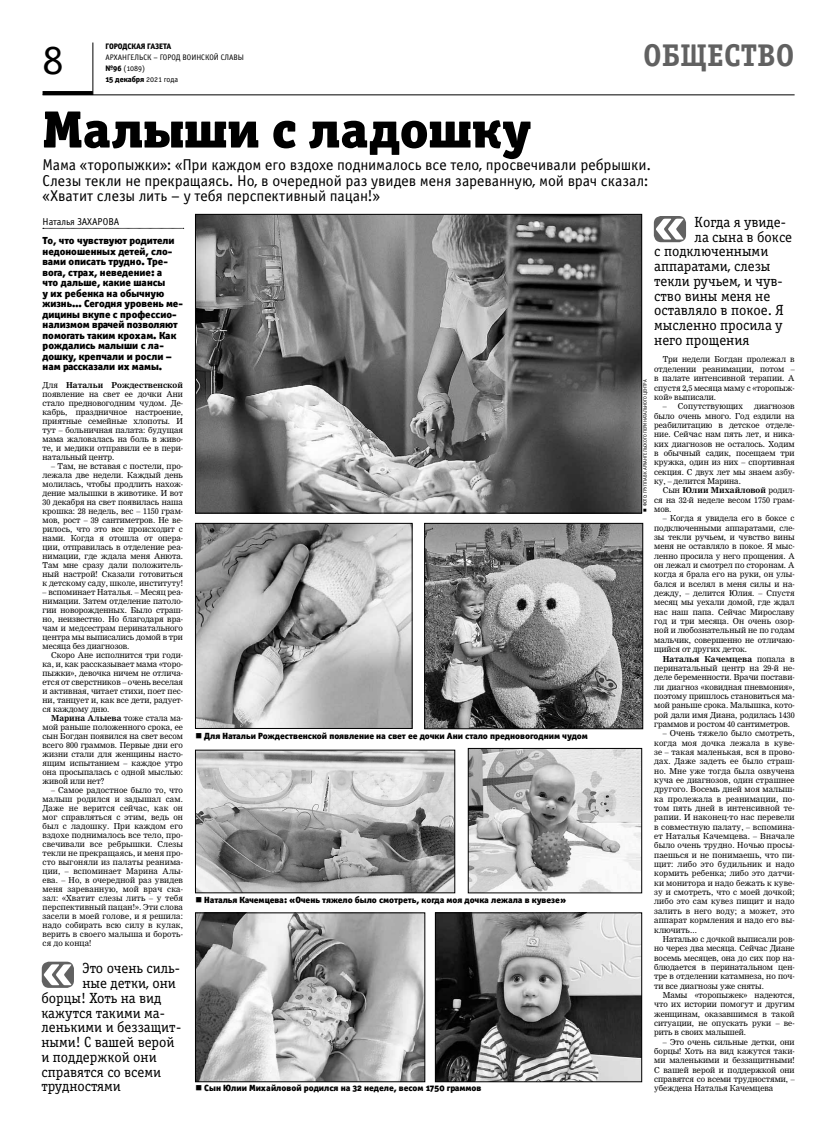
<style>
.page{position:relative;width:823px;height:1134px;background:#fff}
.page>*{position:absolute;margin:0;border:0;box-sizing:border-box;transform-origin:0 0}
.t1{font:52.5px "Officina Serif Black OSC";color:#000}
.t2{font:42px "Officina Serif Book OSC";color:#000}
.t3{font:31.5px "Officina Serif Bold OSC";color:#616161}
.t4{font:15.8px/15.8px "Officina Sans Book OSC";letter-spacing:-.005em;color:#000}
.t5{font:14.8px "Officina Serif Book OSC";color:#000}
.t6{font:10.3px/10.5px "Officina Sans Black C";color:#000}
.t7{font:10px "Officina Sans Book OSC";color:#000}
.t8{font:9px "Officina Sans Black OSC";color:#000}
.t9{font:8px/9.3px "Nimrod Cyr";color:#000;text-align:justify}
.t10{font:8px/11px "Officina Sans Book OSC";color:#000}
.t11{font:8px "Officina Sans Extra Bold OSC";color:#000}
.t12{font:5px "Officina Sans Book OSC";color:#000}
.s1{font-family:"Officina Sans Extra Bold OSC"}
.s2{font-family:"Officina Sans Book OSC"}
.s3{font-weight:700}
</style>
<div class="page">
<hr style="left:93px;top:43px;width:1px;height:52px;background:#000">
<hr style="left:43px;top:91px;width:50px;height:4px;background:#000">
<hr style="left:43px;top:95px;width:751px;height:1px;background:#000">
<svg style="left:43px;top:228px;width:141px;height:1px"></svg>
<img style="left:197px;top:216px;width:442px;height:295px">
<div style="left:195px;top:214px;width:446px;height:299px;border:1px solid #000"></div>
<img style="left:197px;top:752px;width:255px;height:139px">
<img style="left:470px;top:750px;width:169px;height:141px">
<div style="left:468px;top:748px;width:173px;height:145px;border:1px solid #000"></div>
<img style="left:426px;top:525px;width:214px;height:202px">
<div style="left:424px;top:523px;width:218px;height:206px;border:1px solid #000"></div>
<img style="left:197px;top:525px;width:213px;height:202px">
<div style="left:195px;top:523px;width:217px;height:206px;border:1px solid #000"></div>
<img style="left:197px;top:915px;width:225px;height:165px">
<div style="left:195px;top:913px;width:229px;height:169px;border:1px solid #000"></div>
<img style="left:437px;top:915px;width:202px;height:165px">
<div style="left:435px;top:913px;width:206px;height:169px;border:1px solid #000"></div>
<svg style="left:653px;top:216px;width:32px;height:26px"></svg>
<svg style="left:655px;top:219px;width:28px;height:20px"></svg>
<svg style="left:42px;top:962px;width:32px;height:26px"></svg>
<svg style="left:43px;top:964px;width:29px;height:21px"></svg>
<h2 class="t2" style="left:43px;top:37px;width:22px">8</h2>
<p class="t11" style="left:105px;top:41px;width:67px">Городская газета</p>
<p class="t10" style="left:105px;top:52px;width:10px">Архан</p>
<p class="t10" style="left:105px;top:52px;width:140px;text-indent:22px">гельск – город воинской слав ы <span class="s1">№96</span> (1089)</p>
<p class="t11" style="left:105px;top:74px;width:74px">15 декабря <span class="s2">2021 года</span></p>
<h3 class="t3" style="left:642px;top:37px;width:153px">общество</h3>
<h1 class="t1" style="left:43px;top:96px;width:489px">Малыши с ладошку</h1>
<h3 class="t4" style="left:43px;top:157px;width:609px">Мама «торопыжки»: «При каждом его вздохе поднималось все тело, просвечивали ребрышки.<br>Слезы текли не прекращаясь. Но, в очередной раз увидев меня зареванную, мой врач сказал: «Хватит слезы лить – у тебя перспективный пацан!»</h3>
<p class="t7" style="left:43px;top:216px;width:78px">Наталья ЗАХАРОВА</p>
<p class="t6" style="left:43px;top:235px;width:142px">То, что чувствуют родители недоношенных детей, сло&shy;вами описать трудно. Тре&shy;вога, страх, неведение: а<br>что дальше, какие шансы<br>у их ребенка на обычную жизнь… Сегодня уровень ме&shy;дицины вкупе с профессио&shy;нализмом врачей позволяют помогать таким крохам. Как рождались малыши с ла&shy;дошку, крепчали и росли – нам рассказали их мамы.</p>
<p class="t9" style="left:43px;top:381px;width:142px;line-height:9px">Для <span class="s3">Натальи Рождественской </span>появление на свет ее дочки Ани стало предновогодним чудом. Де&shy;кабрь, праздничное настроение, приятные семейные хлопоты. И тут – больничная палата: будущая мама жаловалась на боль в живо&shy;те, и медики отправили ее в пери&shy;натальный центр.</p>
<p class="t9" style="left:43px;top:462px;width:142px;line-height:9px;text-indent:9px">– Там, не вставая с постели, про&shy;лежала две недели. Каждый день молилась, чтобы продлить нахож&shy;дение малышки в животике. И вот 30 декабря на свет появилась наша крошка: 28 недель, вес – 1150 грам&shy;мов, рост – 39 сантиметров. Не ве&shy;рилось, что это все происходит с нами. Когда я отошла от опера&shy;ции, отправилась в отделение реа&shy;нимации, где ждала меня Анюта.<br>Там мне сразу дали положитель&shy;ный настрой! Сказали готовиться к детскому саду, школе, институту!</p>
<p class="t9" style="left:43px;top:588px;width:142px;line-height:9px">– вспоминает Наталья. – Месяц реа&shy;нимации. Затем отделение патоло&shy;гии новорожденных. Было страш&shy;но, неизвестно. Но благодаря вра&shy;чам и медсестрам перинатального центра мы выписались домой в три месяца без диагнозов.</p>
<p class="t9" style="left:43px;top:651px;width:142px;line-height:9px;text-indent:9px">Скоро Ане исполнится три годи&shy;ка, и, как рассказывает мама «торо&shy;пыжки», девочка ничем не отлича&shy;ется от сверстников – очень веселая и активная, читает стихи, поет пес&shy;ни, танцует и, как все дети, радует&shy;ся каждому дню.</p>
<p class="t9" style="left:43px;top:714px;width:142px;line-height:9px;text-indent:9px"><span class="s3">Марина Алыева</span> тоже стала ма&shy;мой раньше положенного срока, ее сын Богдан появился на свет весом всего 800 граммов. Первые дни его жизни стали для женщины насто&shy;ящим испытанием – каждое утро она просыпалась с одной мыслью: живой или нет?</p>
<p class="t9" style="left:43px;top:786px;width:142px;line-height:9px;text-indent:9px">– Самое радостное было то, что малыш родился и задышал сам.<br>Даже не верится сейчас, как он мог справляться с этим, ведь он был с ладошку. При каждом его вздохе поднималось все тело, про&shy;свечивали все ребрышки. Слезы текли не прекращаясь, и меня про&shy;сто выгоняли из палаты реанима&shy;ции, – вспоминает Марина Алы&shy;ева. – Но, в очередной раз увидев меня зареванную, мой врач ска&shy;зал: «Хватит слезы лить – у тебя перспективный пацан!». Эти слова засели в моей голове, и я решила: надо собирать всю силу в кулак, верить в своего малыша и бороть&shy;ся до конца!</p>
<h3 class="t5" style="left:694px;top:214px;width:93px">Когда я увиде-</h3>
<h3 class="t5" style="left:694px;top:228px;width:99px">ла сына в боксе</h3>
<h3 class="t5" style="left:653px;top:243px;width:116px">с подключенными</h3>
<h3 class="t5" style="left:653px;top:258px;width:118px">аппаратами, слезы</h3>
<h3 class="t5" style="left:653px;top:273px;width:130px">текли ручьем, и чув-</h3>
<h3 class="t5" style="left:653px;top:287px;width:117px">ство вины меня не</h3>
<h3 class="t5" style="left:653px;top:302px;width:131px">оставляло в покое. Я</h3>
<h3 class="t5" style="left:653px;top:317px;width:130px">мысленно просила у</h3>
<h3 class="t5" style="left:653px;top:332px;width:97px">него прощения</h3>
<p class="t9" style="left:653px;top:355px;width:142px;text-indent:9px">Три недели Богдан пролежал в отделении реанимации, потом – в палате интенсивной терапии. А спустя 2,5 месяца маму с «торопыж&shy;кой» выписали.</p>
<p class="t9" style="left:662px;top:402px;width:82px">– Сопутствующих</p>
<p class="t12" style="left:642px;top:506px;width:128px;rotate:-90deg">фото: группа ВК Архан гельскогоперинатального центра</p>
<p class="t9" style="left:653px;top:402px;width:142px;text-indent:100px">диагнозов было очень много. Год ездили на реабилитацию в детское отделе&shy;ние. Сейчас нам пять лет, и ника&shy;ких диагнозов не осталось. Ходим в обычный садик, посещаем три кружка, один из них – спортивная секция. С двух лет мы знаем азбу&shy;ку, – делится Марина.</p>
<p class="t9" style="left:653px;top:486px;width:142px;text-indent:8px">Сын <span class="s3">Юлии Михайловой</span> родил&shy;ся на 32-й неделе весом 1750 грам&shy;мов.</p>
<p class="t9" style="left:653px;top:514px;width:142px;text-indent:9px">– Когда я увидела его в боксе с подключенными аппаратами, сле&shy;зы текли ручьем, и чувство вины меня не оставляло в покое. Я мыс&shy;ленно просила у него прощения. А он лежал и смотрел по сторонам. А когда я брала его на руки, он улы&shy;бался и вселял в меня силы и на&shy;дежду, – делится Юлия. – Спустя месяц мы уехали домой, где ждал нас наш папа. Сейчас Мирославу год и три месяца. Он очень озор&shy;ной и любознательный не по годам мальчик, совершенно не отличаю&shy;щийся от других деток.</p>
<p class="t9" style="left:653px;top:654px;width:142px;text-indent:9px"><span class="s3">Наталья Качемцева</span> попала в перинатальный центр на 29-й не&shy;деле беременности. Врачи постави&shy;ли диагноз «ковидная пневмония», поэтому пришлось становиться ма&shy;мой раньше срока. Малышка, кото&shy;рой дали имя Диана, родилась 1430 граммов и ростом 40 сантиметров.</p>
<p class="t9" style="left:653px;top:729px;width:142px;text-indent:9px">– Очень тяжело было смотреть, когда моя дочка лежала в куве&shy;зе – такая маленькая, вся в прово&shy;дах. Даже задеть ее было страш&shy;но. Мне уже тогда была озвучена куча ее диагнозов, один страшнее другого. Восемь дней моя малыш&shy;ка пролежала в реанимации, по&shy;том пять дней в интенсивной те&shy;рапии. И наконец-то нас перевели в совместную палату, – вспомина&shy;ет Наталья Качемцева. – Вначале было очень трудно. Ночью просы&shy;паешься и не понимаешь, что пи&shy;щит: либо это будильник и надо кормить ребенка; либо это датчи&shy;ки монитора и надо бежать к куве&shy;зу и смотреть, что с моей дочкой; либо это сам кувез пищит и надо залить в него воду; а может, это аппарат кормления и надо его вы&shy;ключить...</p>
<p class="t9" style="left:653px;top:934px;width:142px;text-indent:9px">Наталью с дочкой выписали ров&shy;но через два месяца. Сейчас Диане восемь месяцев, она до сих пор на&shy;блюдается в перинатальном цен&shy;тре в отделении катамнеза, но поч&shy;ти все диагнозы уже сняты.</p>
<p class="t9" style="left:653px;top:990px;width:142px;text-indent:9px">Мамы «торопыжек» надеются, что их истории помогут и другим женщинам, оказавшимся в такой ситуации, не опускать руки – ве&shy;рить в своих малышей.</p>
<p class="t9" style="left:653px;top:1037px;width:142px;text-indent:9px">– Это очень сильные детки, они борцы! Хоть на вид кажутся таки&shy;ми маленькими и беззащитными!<br>С вашей верой и поддержкой они справятся со всеми трудностями, – убеждена Наталья Качемцева</p>
<p class="t8" style="left:204px;top:730px;width:385px">Для Натальи Рождественской появление на свет ее дочки Ани стало предновогодним чудом</p>
<p class="t8" style="left:204px;top:894px;width:363px">Наталья Качемцева: «Очень тяжело было смотреть, когда моя дочка лежала в кувезе»</p>
<h3 class="t5" style="left:82px;top:960px;width:99px">Это очень силь-</h3>
<h3 class="t5" style="left:82px;top:975px;width:95px">ные детки, они</h3>
<h3 class="t5" style="left:41px;top:990px;width:121px">борцы! Хоть на вид</h3>
<h3 class="t5" style="left:41px;top:1005px;width:125px">кажутся такими ма-</h3>
<h3 class="t5" style="left:41px;top:1019px;width:141px">ленькими и беззащит-</h3>
<h3 class="t5" style="left:41px;top:1034px;width:135px">ными! С вашей верой</h3>
<h3 class="t5" style="left:41px;top:1049px;width:117px">и поддержкой они</h3>
<h3 class="t5" style="left:41px;top:1064px;width:121px">справятся со всеми</h3>
<h3 class="t5" style="left:41px;top:1078px;width:81px">трудностями</h3>
<p class="t8" style="left:204px;top:1083px;width:278px">Сын Юлии Михайловой родился на 32 неделе, весом 1750 граммов</p>
</div>
